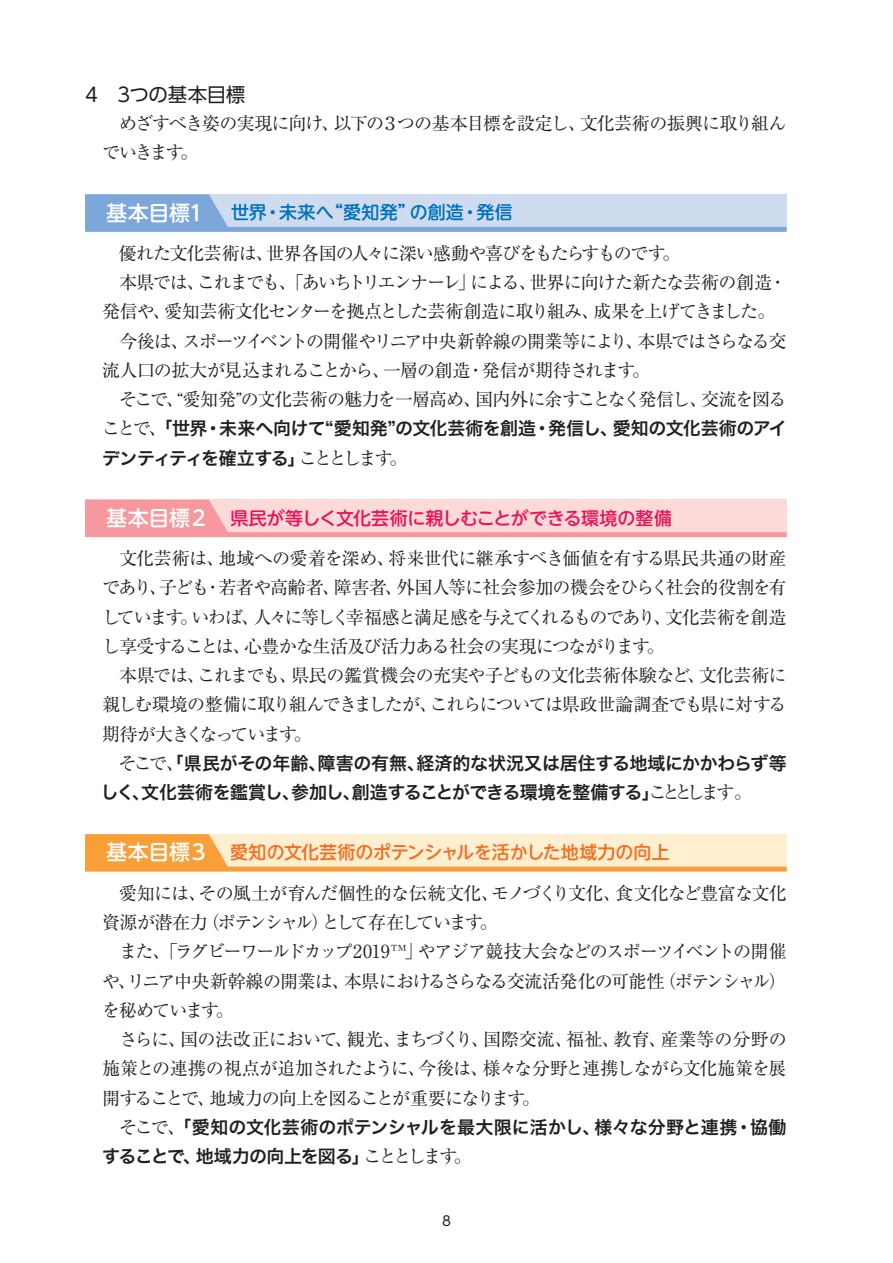
<style>
.page{position:relative;width:893px;height:1263px;background:#fff}
.page>*{position:absolute;margin:0;border:0;box-sizing:border-box;transform-origin:0 0}
.t1{font:19.5px "UD Shin Go Pro";letter-spacing:-.025em;color:#231f20}
.t2{font:18px/29.2px "Ryumin Pr 6 N";letter-spacing:-.06em;color:#231f20;text-align:justify}
.t3{font:18px/29.2px "Hira Kaku Pro W6";letter-spacing:-.02em;color:#231f20}
.t4{font:18px "Ryumin Pr 6 N";letter-spacing:-.08em;color:#231f20}
.t5{font:500 18px "UD Shin M Go Pro";letter-spacing:-.015em;color:#ee1059}
.t6{font:500 18px "UD Shin M Go Pro";letter-spacing:-.015em;color:#f36e21}
.t7{font:500 18px "UD Shin M Go Pro";letter-spacing:.015em;color:#0072bc}
.t8{font:13.5px "UD Shin Go Pro";color:#231f20}
.s1{font-size:21px;color:#fff}
.s2{font-size:21px;color:#231f20}
.s3{font-family:"Ryumin Pr 6 N"}
</style>
<div class="page">
<svg style="left:85px;top:194px;width:702px;height:38px;background:#b6cce8"></svg>
<svg style="left:85px;top:500px;width:702px;height:37px;background:#fac6c6"></svg>
<svg style="left:85px;top:834px;width:702px;height:37px;background:#fcd8a4"></svg>
<p class="t1" style="left:85px;top:79px;width:162px">4　3つの基本目標</p>
<p class="t2" style="left:102px;top:108px;width:686px;text-indent:17px">めざすべき姿の実現に向け、以下の３つの基本目標を設定し、文化芸術の振興に取り組んでいきます。</p>
<p class="t7" style="left:106px;top:198px;width:408px"><span class="s1">基本目標1</span><span class="s2">　</span> 世界・未来へ“愛知発”の創造・発信</p>
<p class="t2" style="left:119px;top:238px;width:563px">優れた文化芸術は、世界各国の人々に深い感動や喜びをもたらすものです。</p>
<p class="t4" style="left:119px;top:268px;width:669px">本県では、これまでも、「あいちトリエンナーレ」による、世界に向けた新たな芸術の創造・</p>
<p class="t2" style="left:102px;top:296px;width:675px">発信や、愛知芸術文化センターを拠点とした芸術創造に取り組み、成果を上げてきました。</p>
<p class="t2" style="left:119px;top:325px;width:669px">今後は、スポーツイベントの開催やリニア中央新幹線の開業等により、本県ではさらなる交</p>
<p class="t2" style="left:102px;top:355px;width:549px">流人口の拡大が見込まれることから、一層の創造・発信が期待されます。</p>
<p class="t2" style="left:119px;top:384px;width:669px">そこで、“愛知発”の文化芸術の魅力を一層高め、国内外に余すことなく発信し、交流を図る</p>
<p class="t3" style="left:102px;top:413px;width:686px"><span class="s3">ことで、</span>「世界・未来へ向けて“愛知発”の文化芸術を創造・発信し、愛知の文化芸術のアイデンティティを確立する」<span class="s3">こととします。</span></p>
<p class="t5" style="left:106px;top:503px;width:567px"><span class="s1">基本目標２</span> 県民が等しく文化芸術に親しむことができる環境の整備</p>
<p class="t2" style="left:102px;top:543px;width:686px;text-indent:17px">文化芸術は、地域への愛着を深め、将来世代に継承すべき価値を有する県民共通の財産であり、子ども・若者や高齢者、障害者、外国人等に社会参加の機会をひらく社会的役割を有しています。いわば、人々に等しく幸福感と満足感を与えてくれるものであり、文化芸術を創造し享受することは、心豊かな生活及び活力ある社会の実現につながります。</p>
<p class="t2" style="left:102px;top:660px;width:686px;text-indent:17px">本県では、これまでも、県民の鑑賞機会の充実や子どもの文化芸術体験など、文化芸術に親しむ環境の整備に取り組んできましたが、これらについては県政世論調査でも県に対する期待が大きくなっています。</p>
<p class="t3" style="left:101px;top:748px;width:687px;text-indent:17px"><span class="s3">そこで、</span>「県民がその年齢、障害の有無、経済的な状況又は居住する地域にかかわらず等しく、文化芸術を鑑賞し、参加し、創造することができる環境を整備する」<span class="s3">こととします。</span></p>
<p class="t6" style="left:106px;top:838px;width:565px"><span class="s1">基本目標３</span> 愛知の文化芸術のポテンシャルを活かした地域力の向上</p>
<p class="t2" style="left:102px;top:877px;width:686px;text-indent:17px">愛知には、その風土が育んだ個性的な伝統文化、モノづくり文化、食文化など豊富な文化資源が潜在力（ポテンシャル）として存在しています。</p>
<p class="t2" style="left:102px;top:936px;width:686px;text-indent:17px">また、「ラグビーワールドカップ2019™」やアジア競技大会などのスポーツイベントの開催や、リニア中央新幹線の開業は、本県におけるさらなる交流活発化の可能性（ポテンシャル）を秘めています。</p>
<p class="t2" style="left:102px;top:1024px;width:686px;text-indent:17px">さらに、国の法改正において、観光、まちづくり、国際交流、福祉、教育、産業等の分野の施策との連携の視点が追加されたように、今後は、様々な分野と連携しながら文化施策を展開することで、地域力の向上を図ることが重要になります。</p>
<p class="t3" style="left:102px;top:1112px;width:686px;text-indent:17px"><span class="s3">そこで、</span>「愛知の文化芸術のポテンシャルを最大限に活かし、様々な分野と連携・協働することで、地域力の向上を図る」<span class="s3">こととします。</span></p>
<p class="t8" style="left:442px;top:1209px;width:10px">8</p>
</div>
